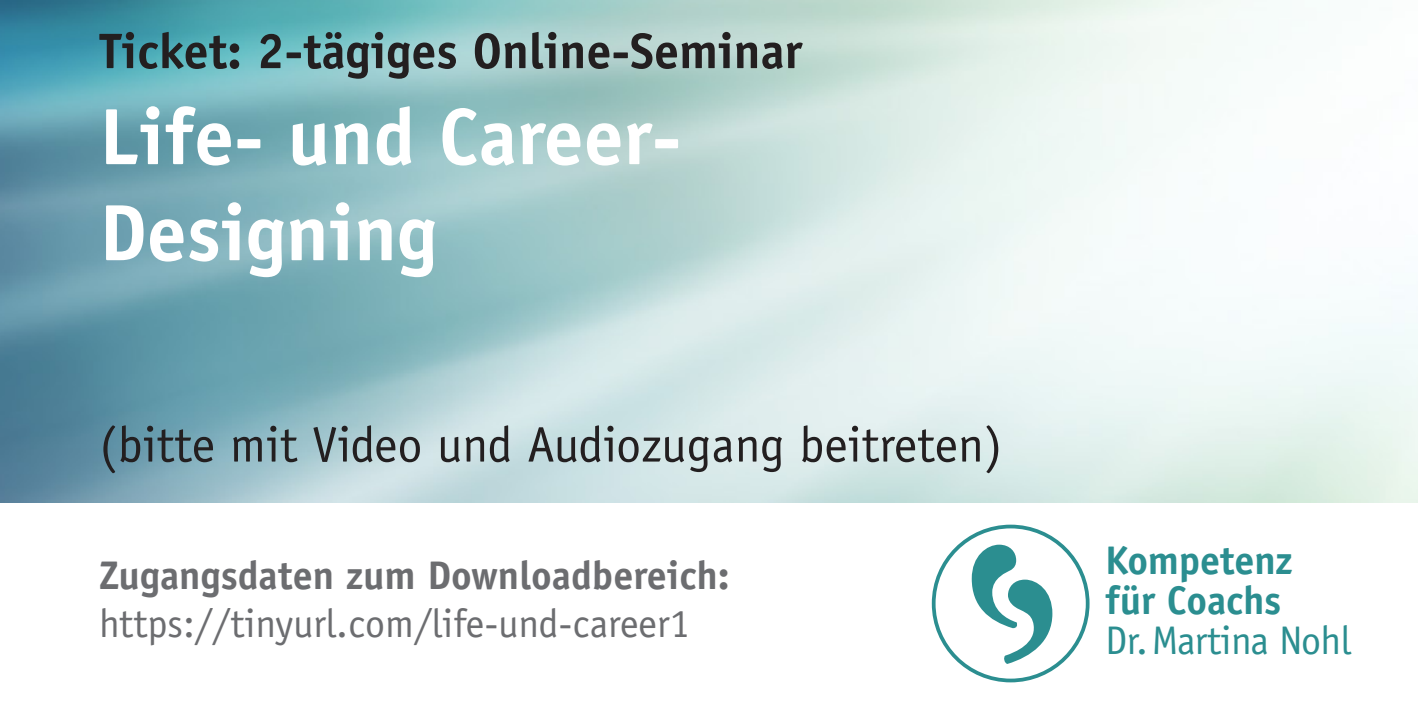
<style>
.page{position:relative;width:1418px;height:709px;background:#fff}
.page>*{position:absolute;margin:0;border:0;box-sizing:border-box;transform-origin:0 0}
.t1{font:700 80px/96px "Officina Sans Std";color:#fff}
.t2{font:50px "Officina Sans Std";color:#231f20}
.t3{font:700 50px "Officina Sans Std";color:#231f20}
.t4{font:40px "Officina Sans Std";color:#6c6d70}
.t5{font:700 40px "Officina Sans Std";color:#6c6d70}
.t6{font:700 40px/40px "Officina Sans Std";letter-spacing:-.005em;color:#2b8e90}
.t7{font:40px "Officina Sans Std";letter-spacing:-.015em;color:#2b8e90}
</style>
<div class="page">
<svg style="left:971px;top:544px;width:81px;height:120px"></svg>
<div style="left:931px;top:524px;width:158px;height:158px;border:4px solid #2b8e90;border-radius:50%"></div>
<img style="left:0;top:0;width:1417px;height:502px">
<p class="t3" style="left:99px;top:20px;width:704px">Ticket: 2-tägiges Online-Seminar</p>
<p class="t1" style="left:99px;top:88px;width:583px">Life- und Career-<br>Designing</p>
<p class="t2" style="left:99px;top:415px;width:904px">(bitte mit Video und Audiozugang beitreten)</p>
<p class="t5" style="left:99px;top:550px;width:632px">Zugangsdaten zum Downloadbereich:</p>
<p class="t4" style="left:99px;top:600px;width:592px">https://tinyurl.com/life-und-career1</p>
<p class="t6" style="left:1105px;top:539px;width:189px">Kompetenz für Coachs</p>
<p class="t7" style="left:1105px;top:616px;width:247px">Dr.Martina Nohl</p>
</div>
